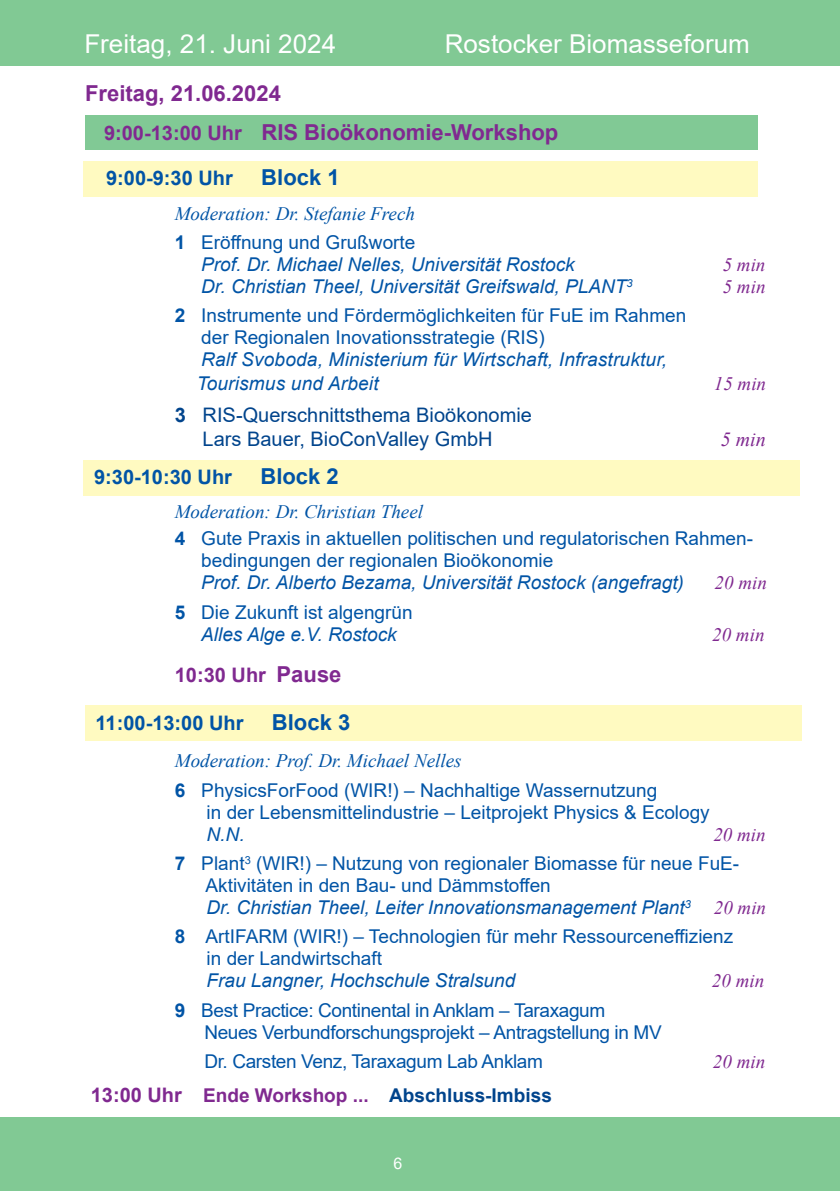
<style>
.page{position:relative;width:840px;height:1191px;background:#fff}
.page>*{position:absolute;margin:0;border:0;box-sizing:border-box;transform-origin:0 0}
.t1{font:26px "Arial";color:#fff}
.t2{font:700 22px "Arial";color:#802990}
.t3{font:700 22px "Arial";color:#0154a6}
.t4{font:20px/24px "Arial";color:#01448c;text-align:center}
.t5{font:700 20px "Arial";color:#0154a6}
.t6{font:700 20px "Arial";color:#802990}
.t7{font:italic 20px "Times New Roman";color:#802990}
.t8{font:19px/22px "Arial";color:#0154a6}
.t9{font:italic 19px/22px "Arial";color:#0154a6}
.t10{font:19px/22px "Arial";letter-spacing:-.02em;color:#0154a6}
.t11{font:italic 19px "Times New Roman";color:#0154a6}
.t12{font:700 19px "Arial";color:#01448c}
.t13{font:italic 19px "Times New Roman";color:#802990}
.t14{font:16px "Arial";color:#fff}
.s1{font-size:20px}
.s2{font-weight:700;font-style:normal}
.s3{font-style:normal}
.s4{font-weight:700}
.s5{font-style:italic}
.s6{font-size:22px}
.s7{font-family:"Times New Roman";font-style:italic;color:#802990}
.s8{font-size:20px;color:#802990}
.s9{color:#802990}
</style>
<div class="page">
<div style="left:83px;top:460px;width:716px;height:35px;background:#fffac1"></div>
<div style="left:85px;top:706px;width:716px;height:35px;background:#fffac1"></div>
<div style="left:0;top:1117px;width:839px;height:74px;background:#81c994"></div>
<div style="left:0;top:0;width:839px;height:65px;background:#81c994"></div>
<div style="left:85px;top:115px;width:672px;height:34px;background:#81c995"></div>
<div style="left:83px;top:161px;width:674px;height:35px;background:#fffac1"></div>
<h1 class="t1" style="left:84px;top:26px;width:253px">Freitag, 21. Juni 2024</h1>
<h1 class="t1" style="left:444px;top:26px;width:306px">Rostocker Biomasseforum</h1>
<p class="t2" style="left:85px;top:78px;width:197px">Freitag, 21.06.2024</p>
<p class="t2" style="left:104px;top:116px;width:455px"><span class="s1">9:00-13:00 Uhr</span> RIS Bioökonomie-Workshop</p>
<p class="t5" style="left:106px;top:164px;width:128px">9:00-9:30 Uhr</p>
<p class="t3" style="left:261px;top:162px;width:80px">Block 1</p>
<p class="t11" style="left:175px;top:200px;width:241px">Moderation: Dr. Stefanie Frech</p>
<p class="t9" style="left:201px;top:232px;width:375px;text-indent:-26px"><span class="s2">1</span> <span class="s3">Eröffnung und Grußworte<br></span>Prof. Dr. Michael Nelles, Universität Rostock</p>
<p class="t13" style="left:722px;top:251px;width:44px">5 min</p>
<p class="t9" style="left:201px;top:276px;width:432px">Dr. Christian Theel, Universität Greifswald, PLANT<sup>3</sup></p>
<p class="t13" style="left:722px;top:273px;width:44px">5 min</p>
<p class="t8" style="left:201px;top:304px;width:486px;text-indent:-26px"><span class="s4">2</span> Instrumente und Fördermöglichkeiten für FuE im Rahmen der Regionalen Inovationsstrategie (RIS)</p>
<p class="t9" style="left:196px;top:348px;width:471px;line-height:24px">Ralf Svoboda, Ministerium für Wirtschaft, Infrastruktur,<br>Tourismus und Arbeit</p>
<p class="t13" style="left:713px;top:371px;width:54px">15 min</p>
<p class="t4" style="left:175px;top:402px;width:358px"><span class="s4">3</span> RIS-Querschnittsthema Bioökonomie<br>Lars Bauer, BioConValley GmbH</p>
<p class="t5" style="left:94px;top:463px;width:139px">9:30-10:30 Uhr</p>
<p class="t3" style="left:260px;top:461px;width:80px">Block 2</p>
<p class="t7" style="left:720px;top:425px;width:46px">5 min</p>
<p class="t11" style="left:175px;top:498px;width:250px">Moderation: Dr. Christian Theel</p>
<p class="t8" style="left:201px;top:527px;width:553px;text-indent:-26px"><span class="s4">4</span> Gute Praxis in aktuellen politischen und regulatorischen Rahmen&shy;bedingungen der regionalen Bioökonomie</p>
<p class="t9" style="left:201px;top:572px;width:484px">Prof. Dr. Alberto Bezama, Universität Rostock (angefragt)</p>
<p class="t13" style="left:714px;top:570px;width:54px">20 min</p>
<p class="t8" style="left:175px;top:601px;width:239px;text-align:center"><span class="s4">5</span> Die Zukunft ist algengrün<br><span class="s5">Alles Alge e.V. Rostock</span></p>
<p class="t13" style="left:711px;top:621px;width:54px">20 min</p>
<p class="t6" style="left:175px;top:661px;width:168px">10:30 Uhr <span class="s6">Pause</span></p>
<p class="t5" style="left:95px;top:708px;width:149px">11:00-13:00 Uhr</p>
<p class="t3" style="left:272px;top:706px;width:80px">Block 3</p>
<p class="t11" style="left:175px;top:747px;width:288px">Moderation: Prof. Dr. Michael Nelles</p>
<p class="t8" style="left:206px;top:778px;width:504px;text-indent:-32px"><span class="s4">6</span> PhysicsForFood (WIR!) – Nachhaltige Wassernutzung<br>in der Lebensmittelindustrie – Leitprojekt Physics &amp; Ecology</p>
<p class="t9" style="left:206px;top:823px;width:39px">N.N.</p>
<p class="t13" style="left:713px;top:821px;width:54px">20 min</p>
<p class="t8" style="left:205px;top:852px;width:561px;text-indent:-31px"><span class="s4">7</span> Plant<sup>3</sup> (WIR!) – Nutzung von regionaler Biomasse für neue FuE-<br>Aktivitäten in den Bau- und Dämmstoffen<br><span class="s5">Dr. Christian Theel, Leiter Innovationsmanagement Plant</span><sup>3</sup> <span class="s7">20 min</span></p>
<p class="t8" style="left:206px;top:925px;width:528px;text-indent:-32px"><span class="s4">8</span> ArtIFARM (WIR!) – Technologien für mehr Ressourceneffizienz in der Landwirtschaft</p>
<p class="t9" style="left:206px;top:970px;width:310px">Frau Langner, Hochschule Stralsund</p>
<p class="t13" style="left:711px;top:968px;width:54px">20 min</p>
<p class="t10" style="left:204px;top:999px;width:458px;text-indent:-29px"><span class="s4">9</span> Best Practice: Continental in Anklam – Taraxagum<br>Neues Verbundforschungsprojekt – Antragstellung in MV</p>
<p class="t10" style="left:204px;top:1050px;width:340px">Dr. Carsten Venz, Taraxagum Lab Anklam</p>
<p class="t13" style="left:712px;top:1048px;width:54px">20 min</p>
<p class="t12" style="left:91px;top:1082px;width:462px"><span class="s8">13:00 Uhr</span> <span class="s9">Ende Workshop ...</span> Abschluss-Imbiss</p>
<p class="t14" style="left:393px;top:1152px;width:10px">6</p>
</div>
